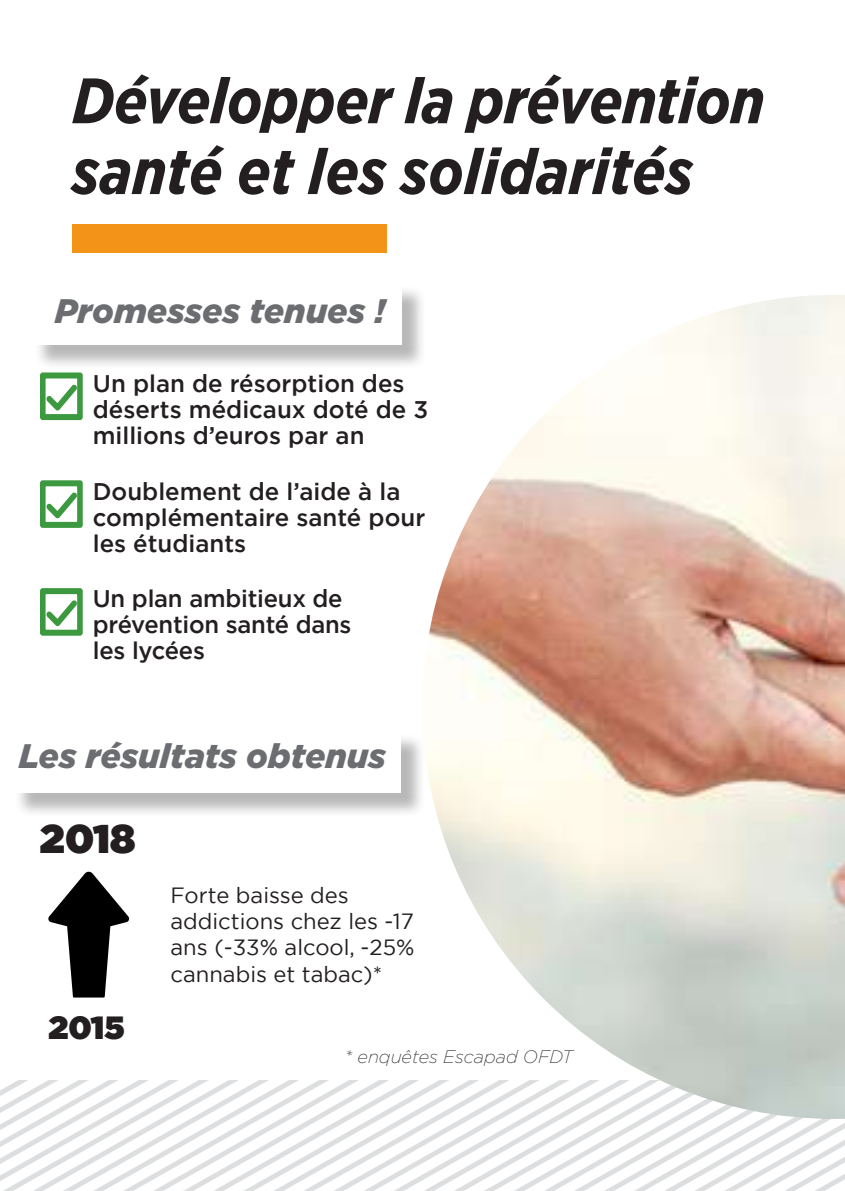
<style>
.page{position:relative;width:845px;height:1191px;background:#fff}
.page>*{position:absolute;margin:0;border:0;box-sizing:border-box;transform-origin:0 0}
.t1{font:italic 700 64px/70.8px "Gotham Narrow";letter-spacing:-.01em;color:#231f20}
.t2{font:900 40px "Gotham";color:#231f20}
.t3{font:italic 900 34px "Gotham";color:#6c6d70}
.t4{font:900 32px "Gotham";color:#231f20}
.t5{font:500 24px/26px "Gotham";color:#231f20}
.t6{font:22px/26.4px "Gotham";color:#231f20}
.t7{font:italic 200 18px "Gotham";color:#231f20}
</style>
<div class="page">
<svg style="left:1px;top:1080px;width:418px;height:10px"></svg>
<svg style="left:0;top:1090px;width:422px;height:17px"></svg>
<svg style="left:0;top:1107px;width:845px;height:17px"></svg>
<svg style="left:0;top:1124px;width:845px;height:17px"></svg>
<svg style="left:0;top:1141px;width:845px;height:17px"></svg>
<svg style="left:0;top:1158px;width:845px;height:33px"></svg>
<div style="left:72px;top:224px;width:315px;height:28px;background:#f39318"></div>
<img style="left:422px;top:295px;width:423px;height:824px">
<div style="left:34px;top:285px;width:392px;height:85px;background:#231f20;opacity:.32"></div>
<div style="left:31px;top:282px;width:370px;height:63px;background:#fff"></div>
<div style="left:14px;top:732px;width:411px;height:85px;background:#231f20;opacity:.32"></div>
<div style="left:11px;top:729px;width:389px;height:63px;background:#fff"></div>
<svg style="left:48px;top:871px;width:82px;height:126px"></svg>
<svg style="left:40px;top:372px;width:43px;height:49px"></svg>
<svg style="left:40px;top:480px;width:43px;height:48px"></svg>
<svg style="left:40px;top:588px;width:43px;height:48px"></svg>
<h1 class="t1" style="left:72px;top:65px;width:694px">Développer la prévention santé et les solidarités</h1>
<h3 class="t3" style="left:55px;top:288px;width:332px">Promesses tenues !</h3>
<p class="t5" style="left:93px;top:370px;width:337px">Un plan de résorption des déserts médicaux doté de 3 millions d’euros par an</p>
<p class="t5" style="left:93px;top:478px;width:334px">Doublement de l’aide à la complémentaire santé pour les étudiants</p>
<p class="t5" style="left:93px;top:585px;width:260px">Un plan ambitieux de prévention santé dans les lycées</p>
<h3 class="t3" style="left:19px;top:732px;width:368px">Les résultats obtenus</h3>
<h2 class="t2" style="left:40px;top:810px;width:97px">2018</h2>
<h3 class="t4" style="left:48px;top:1004px;width:78px">2015</h3>
<p class="t6" style="left:171px;top:881px;width:245px">Forte baisse des addictions chez les -17 ans (-33% alcool, -25% cannabis et tabac)*</p>
<p class="t7" style="left:344px;top:1045px;width:230px">* enquêtes Escapad OFDT</p>
</div>
